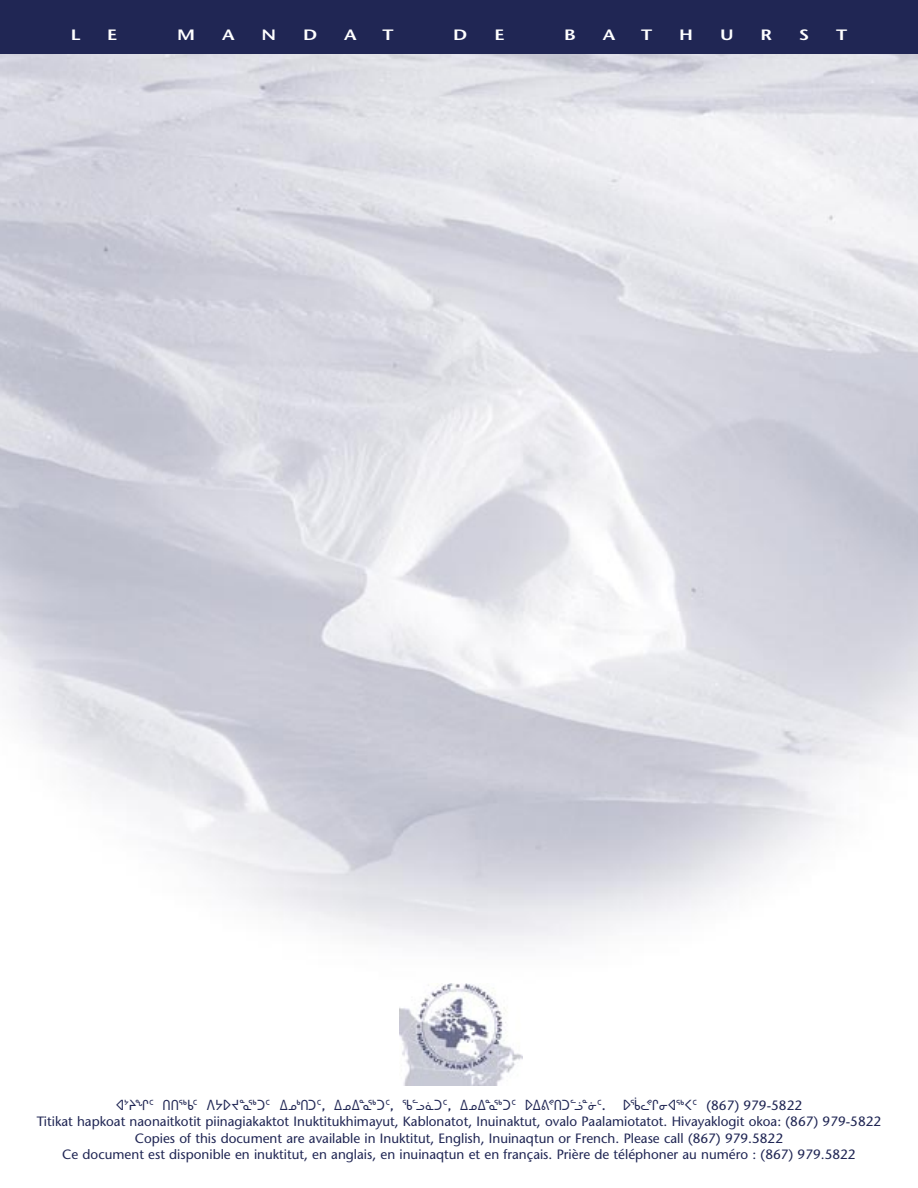
<style>
.page{position:relative;width:918px;height:1188px;background:#fff}
.page>*{position:absolute;margin:0;border:0;box-sizing:border-box;transform-origin:0 0}
.t1{font:600 15px "Stone Sans";color:#fff;scale:1.25 1}
.t2{font:13.5px "Stone Sans";color:#202654}
.t3{font:13.5px "Naamajut";color:#202654}
.s1{font-family:"Naamajut"}
</style>
<div class="page">
<div style="left:0;top:0;width:918px;height:54px;background:#202654"></div>
<img style="left:400px;top:983px;width:123px;height:103px">
<p class="t1" style="left:71px;top:28px;width:9px">L</p>
<p class="t1" style="left:107px;top:28px;width:10px">E</p>
<p class="t1" style="left:177px;top:28px;width:16px">M</p>
<p class="t1" style="left:222px;top:28px;width:12px">A</p>
<p class="t1" style="left:262px;top:28px;width:13px">N</p>
<p class="t1" style="left:303px;top:28px;width:13px">D</p>
<p class="t1" style="left:344px;top:28px;width:12px">A</p>
<p class="t1" style="left:382px;top:28px;width:10px">T</p>
<p class="t1" style="left:453px;top:28px;width:13px">D</p>
<p class="t1" style="left:494px;top:28px;width:10px">E</p>
<p class="t1" style="left:564px;top:28px;width:11px">B</p>
<p class="t1" style="left:603px;top:28px;width:12px">A</p>
<p class="t1" style="left:641px;top:28px;width:10px">T</p>
<p class="t1" style="left:679px;top:28px;width:13px">H</p>
<p class="t1" style="left:720px;top:28px;width:12px">U</p>
<p class="t1" style="left:761px;top:28px;width:11px">R</p>
<p class="t1" style="left:799px;top:28px;width:10px">S</p>
<p class="t1" style="left:836px;top:28px;width:10px">T</p>
<p class="t3" style="left:116px;top:1097px;width:491px">X0PQ5 TT6V5 W/SJ8N6G5 WK4TG5, WKW8N6G5, C9LˆG5, WKW8N6G5 SWF=TG9¬8•5.</p>
<p class="t2" style="left:623px;top:1100px;width:181px"><span class="s1">SÇM=QIX6X5</span> (867) 979-5822</p>
<p class="t2" style="left:37px;top:1117px;width:846px">Titikat hapkoat naonaitkotit piinagiakaktot Inuktitukhimayut, Kablonatot, Inuinaktut, ovalo Paalamiotatot. Hivayaklogit okoa: (867) 979-5822</p>
<p class="t2" style="left:135px;top:1133px;width:650px">Copies of this document are available in Inuktitut, English, Inuinaqtun or French. Please call (867) 979.5822</p>
<p class="t2" style="left:62px;top:1150px;width:795px">Ce document est disponible en inuktitut, en anglais, en inuinaqtun et en français. Prière de téléphoner au numéro : (867) 979.5822</p>
</div>
